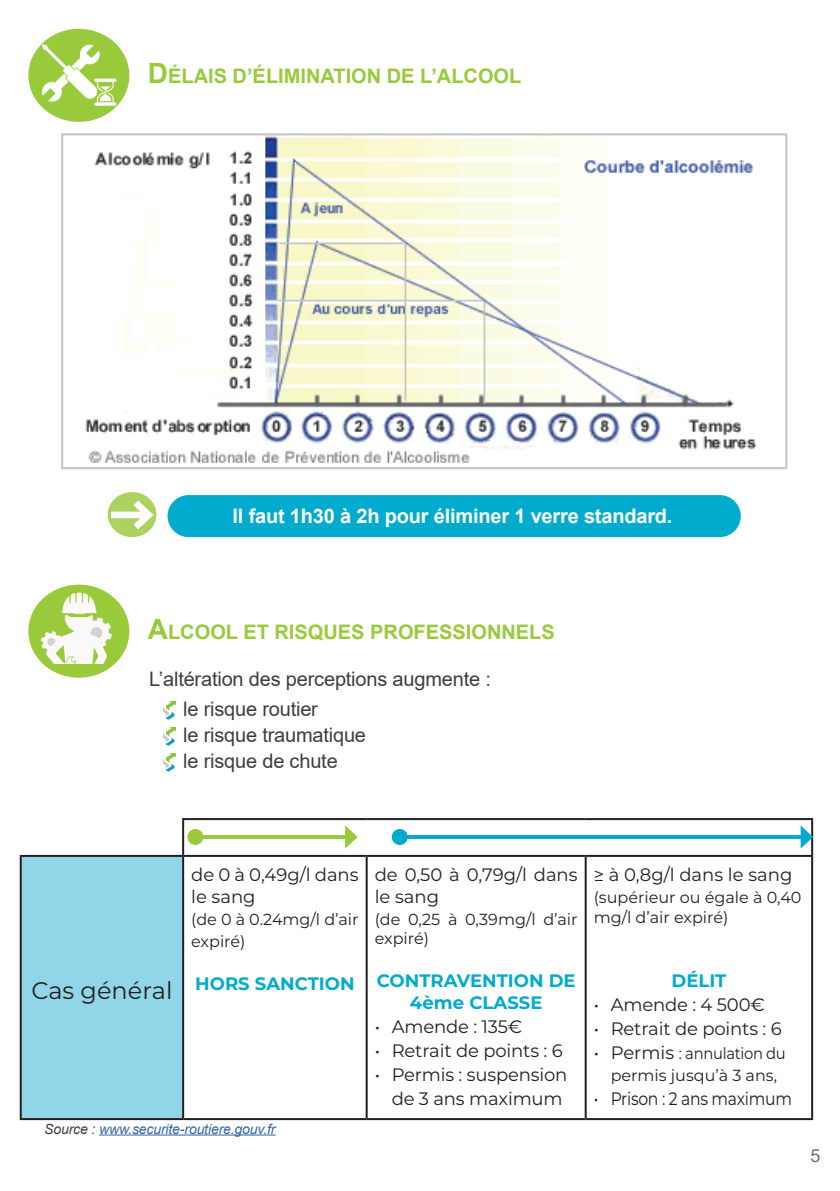
<style>
.page{position:relative;width:840px;height:1191px;background:#fff}
.page>*{position:absolute;margin:0;border:0;box-sizing:border-box;transform-origin:0 0}
.t1{font:24px "Montserrat";color:#231f20}
.t2{font:20px/30px "Arial";letter-spacing:-.01em;color:#3e3e3f}
.t3{font:700 20px "Arial";color:#99ca3b}
.t4{font:700 20px "Arial";letter-spacing:-.01em;color:#fff}
.t5{font:18px/21.6px "Montserrat";letter-spacing:-.01em;color:#231f20}
.t6{font:700 18px/21.6px "Montserrat";color:#00abcd;text-align:center}
.t7{font:18px "Montserrat";letter-spacing:-.01em;color:#231f20;scale:.87 1}
.t8{font:18px "Arial";color:#6b6f70}
.t9{font:16px/19.2px "Montserrat";color:#231f20}
.t10{font:16px/21.6px "Montserrat";color:#231f20;text-align:center;scale:.92 1}
.t11{font:italic 14px "Arial";letter-spacing:-.01em;color:#3667a4}
.s1{font-size:28px}
.s2{color:#3e3e3f}
.s3{font-size:18px}
</style>
<div class="page">
<div style="left:21px;top:856px;width:162px;height:263px;background:#90d6e8"></div>
<hr style="left:182px;top:818px;width:184px;height:2px;background:#231f20">
<hr style="left:366px;top:818px;width:219px;height:2px;background:#231f20">
<hr style="left:585px;top:818px;width:227px;height:2px;background:#231f20">
<hr style="left:810px;top:820px;width:2px;height:35px;background:#231f20">
<hr style="left:20px;top:857px;width:2px;height:261px;background:#231f20">
<hr style="left:183px;top:855px;width:183px;height:2px;background:#231f20">
<hr style="left:182px;top:857px;width:2px;height:261px;background:#231f20">
<hr style="left:366px;top:855px;width:219px;height:2px;background:#231f20">
<hr style="left:365px;top:857px;width:2px;height:261px;background:#231f20">
<hr style="left:585px;top:855px;width:227px;height:2px;background:#231f20">
<hr style="left:584px;top:857px;width:2px;height:261px;background:#231f20">
<hr style="left:810px;top:857px;width:2px;height:261px;background:#231f20">
<hr style="left:20px;top:1118px;width:163px;height:2px;background:#231f20">
<hr style="left:183px;top:1118px;width:183px;height:2px;background:#231f20">
<hr style="left:366px;top:1118px;width:219px;height:2px;background:#231f20">
<hr style="left:585px;top:1118px;width:227px;height:2px;background:#231f20">
<hr style="left:182px;top:820px;width:2px;height:35px;background:#231f20">
<hr style="left:20px;top:855px;width:163px;height:2px;background:#231f20">
<hr style="left:195px;top:835px;width:153px;height:4px;background:#99ca3b">
<div style="left:187px;top:829px;width:16px;height:16px;background:#99ca3b;border-radius:50%"></div>
<svg style="left:345px;top:825px;width:12px;height:23px"></svg>
<hr style="left:399px;top:835px;width:404px;height:4px;background:#00abcd">
<div style="left:391px;top:829px;width:16px;height:16px;background:#00abcd;border-radius:50%"></div>
<svg style="left:800px;top:825px;width:12px;height:23px"></svg>
<img style="left:85px;top:136px;width:672px;height:327px">
<div style="left:61px;top:133px;width:726px;height:336px;border:2px solid #c7c8ca"></div>
<div style="left:167px;top:495px;width:573px;height:42px;background:#00abcd;border-radius:21px"></div>
<div style="left:28px;top:29px;width:101px;height:93px;background:#99ca3b;border-radius:50%"></div>
<img style="left:102px;top:78px;width:19px;height:30px">
<img style="left:33px;top:35px;width:69px;height:75px">
<div style="left:28px;top:584px;width:101px;height:93px;background:#99ca3b;border-radius:50%"></div>
<img style="left:32px;top:584px;width:88px;height:80px">
<div style="left:108px;top:492px;width:48px;height:45px;background:#add261;border-radius:50%"></div>
<div style="left:111px;top:511px;width:38px;height:7px;background:#fff"></div>
<svg style="left:126px;top:493px;width:31px;height:43px"></svg>
<img style="left:163px;top:701px;width:12px;height:18px">
<img style="left:163px;top:727px;width:12px;height:18px">
<img style="left:163px;top:753px;width:12px;height:18px">
<hr style="left:99px;top:1134px;width:176px;height:1px;background:#3667a4">
<p class="t3" style="left:148px;top:62px;width:375px"><span class="s1">D</span>ÉLAIS D’ÉLIMINATION DE L’ALCOOL</p>
<p class="t4" style="left:232px;top:502px;width:441px">Il faut 1h30 à 2h pour éliminer 1 verre standard.</p>
<p class="t3" style="left:148px;top:618px;width:408px"><span class="s1">A</span>LCOOL ET RISQUES PROFESSIONNELS</p>
<p class="t2" style="left:183px;top:663px;width:309px;text-indent:-34px">L’altération des perceptions augmente : le risque routier</p>
<p class="t2" style="left:183px;top:721px;width:184px;line-height:26px">le risque traumatique le risque de chute</p>
<h1 class="t1" style="left:31px;top:974px;width:143px">Cas général</h1>
<p class="t5" style="left:191px;top:863px;width:169px">de 0 à 0,49g/l dans le sang</p>
<p class="t9" style="left:191px;top:908px;width:169px;line-height:21.6px">(de 0 à 0.24mg/l d’air expiré)</p>
<p class="t6" style="left:195px;top:971px;width:161px">HORS SANCTION</p>
<p class="t11" style="left:44px;top:1119px;width:233px"><span class="s2">Source :</span> www.securite-routiere.gouv.fr</p>
<p class="t5" style="left:374px;top:863px;width:204px">de 0,50 à 0,79g/l dans le sang</p>
<p class="t9" style="left:374px;top:909px;width:204px">(de 0,25 à 0,39mg/l d’air expiré)</p>
<p class="t6" style="left:376px;top:969px;width:200px">CONTRAVENTION DE<br>4ème CLASSE</p>
<p class="t5" style="left:374px;top:1015px;width:149px">• Amende : 135€</p>
<p class="t5" style="left:374px;top:1039px;width:189px">• Retrait de points : 6</p>
<p class="t5" style="left:374px;top:1062px;width:194px;line-height:24px;text-align:right">• Permis : suspension de 3 ans maximum</p>
<p class="t5" style="left:593px;top:863px;width:200px">≥ à 0,8g/l dans le sang</p>
<p class="t9" style="left:593px;top:887px;width:209px">(supérieur ou égale à 0,40 mg/l d’air expiré)</p>
<p class="t6" style="left:671px;top:969px;width:56px">DÉLIT</p>
<p class="t5" style="left:593px;top:993px;width:173px">• Amende : 4 500€</p>
<p class="t5" style="left:593px;top:1017px;width:189px">• Retrait de points : 6</p>
<p class="t10" style="left:593px;top:1042px;width:210px"><span class="s3">• Permis</span> : annulation du permis jusqu’à 3 ans,</p>
<p class="t7" style="left:593px;top:1086px;width:229px">• Prison : 2 ans maximum</p>
<p class="t8" style="left:810px;top:1142px;width:12px">5</p>
</div>
